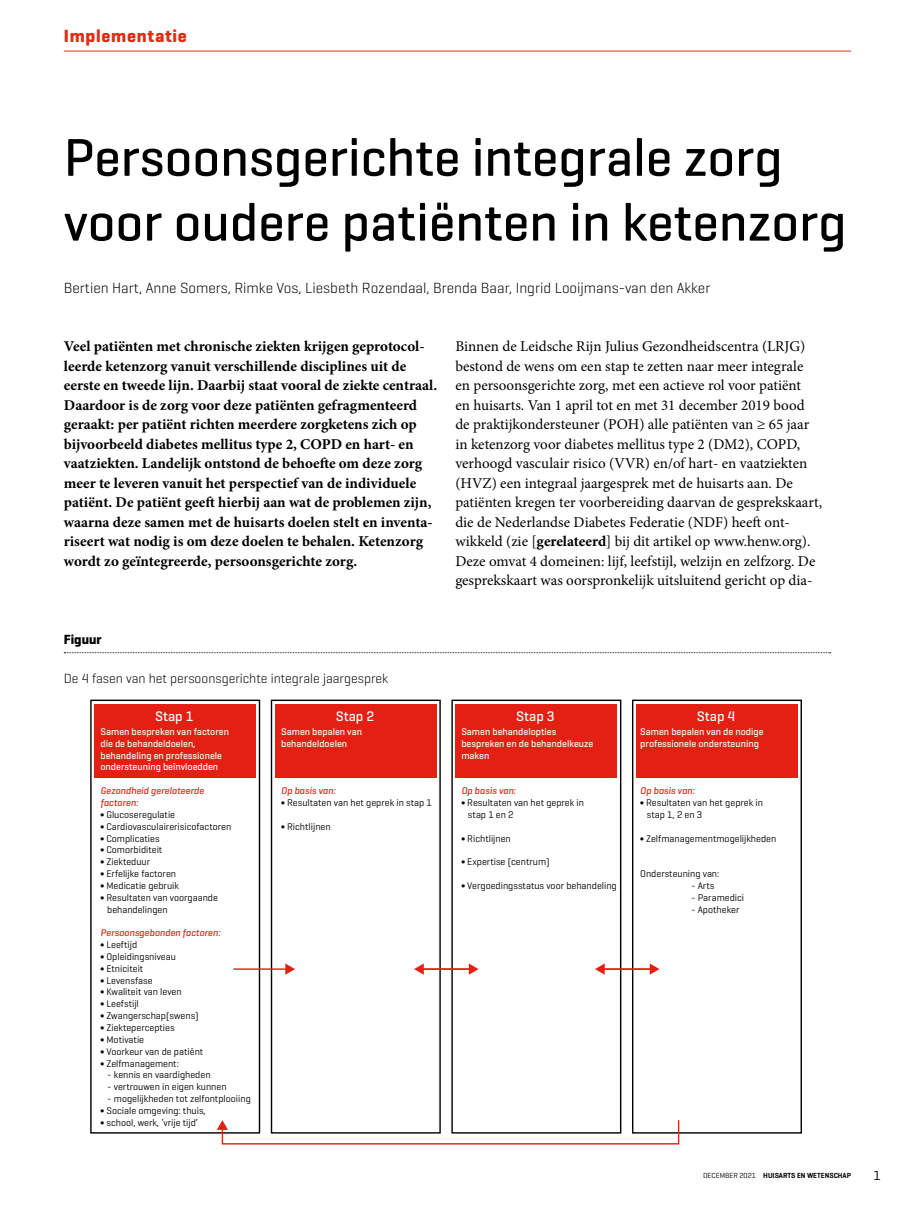
<style>
.page{position:relative;width:915px;height:1212px;background:#fff}
.page>*{position:absolute;margin:0;border:0;box-sizing:border-box;transform-origin:0 0}
.Title_artikelkop{font:500 54px/64.8px "Geogrotesque";color:#000}
.t1{font:700 18px "Geogrotesque";letter-spacing:.04em;color:#df2d14}
.Para_broodtekst{font:15px/19.5px "Minion Pro";color:#000}
.Para_intro{font:700 15px/19.5px "Minion Pro";color:#000}
.Author_auteur{font:300 15px "Geogrotesque";color:#000}
.t2{font:14.1px "Geogrotesque Medium 2";color:#fff}
.Image_Caption_figuur{font:300 13.5px "Geogrotesque";color:#000}
.Image_Caption_figuur-2{font:700 13.5px "Geogrotesque";color:#000}
.t3{font:13.5px "Geogrotesque";color:#000}
.t4{font:9.9px/11.9px "Geogrotesque Regular 2";color:#000}
.t5{font:9.9px/11.9px "Geogrotesque Medium 2";color:#fff}
.t6{font:italic 500 9.9px "Geogrotesque";color:#e41f13}
.t7{font:600 7.5px "Geogrotesque";color:#000}
.t8{font:7.5px "Geogrotesque";color:#000}
.s1{font-weight:700}
.s2{font-family:"Geogrotesque";font-weight:500;font-style:italic;color:#e41f13}
.s3{font-weight:400}
</style>
<div class="page">
<hr style="left:64px;top:51px;width:786px;height:1px;background:#df2d14">
<svg style="left:64px;top:652px;width:766px;height:1px"></svg>
<div style="left:94px;top:704px;width:162px;height:74px;background:#e41f13"></div>
<div style="left:275px;top:704px;width:161px;height:74px;background:#e41f13"></div>
<div style="left:455px;top:704px;width:162px;height:74px;background:#e41f13"></div>
<div style="left:635px;top:704px;width:162px;height:74px;background:#e41f13"></div>
<div style="left:90px;top:700px;width:170px;height:433px;border:1px solid #000"></div>
<div style="left:271px;top:700px;width:169px;height:433px;border:1px solid #000"></div>
<div style="left:451px;top:700px;width:170px;height:433px;border:1px solid #000"></div>
<div style="left:631px;top:700px;width:170px;height:433px;border:1px solid #000"></div>
<hr style="left:233px;top:968px;width:54px;height:2px;background:#e41f13">
<svg style="left:285px;top:963px;width:10px;height:12px"></svg>
<svg style="left:468px;top:963px;width:10px;height:12px"></svg>
<hr style="left:422px;top:968px;width:53px;height:2px;background:#e41f13">
<svg style="left:414px;top:964px;width:9px;height:11px"></svg>
<svg style="left:649px;top:963px;width:10px;height:12px"></svg>
<hr style="left:603px;top:968px;width:53px;height:2px;background:#e41f13">
<svg style="left:595px;top:964px;width:9px;height:11px"></svg>
<svg style="left:217px;top:1119px;width:462px;height:26px"></svg>
<h2 class="t1" style="left:64px;top:25px;width:125px">Implementatie</h2>
<p class="Title_artikelkop" style="left:64px;top:124px;width:784px">Persoonsgerichte integrale zorg voor oudere patiënten in ketenzorg</p>
<p class="Author_auteur" style="left:64px;top:278px;width:647px">Bertien Hart, Anne Somers, Rimke Vos, Liesbeth Rozendaal, Brenda Baar, Ingrid Looijmans-van den Akker</p>
<p class="Para_intro" style="left:64px;top:337px;width:375px">Veel patiënten met chronische ziekten krijgen geprotocol&shy;leerde ketenzorg vanuit verschillende disciplines uit de eerste en tweede lijn. Daarbij staat vooral de ziekte centraal.<br>Daardoor is de zorg voor deze patiënten gefragmenteerd geraakt: per patiënt richten meerdere zorgketens zich op bijvoorbeeld diabetes mellitus type 2, COPD en hart- en vaatziekten. Landelijk ontstond de behoefte om deze zorg meer te leveren vanuit het perspectief van de individuele patiënt. De patiënt geeft hierbij aan wat de problemen zijn, waarna deze samen met de huisarts doelen stelt en inventa&shy;riseert wat nodig is om deze doelen te behalen. Ketenzorg wordt zo geïntegreerde, persoonsgerichte zorg.</p>
<p class="Para_broodtekst" style="left:455px;top:337px;width:368px">Binnen de Leidsche Rijn Julius Gezondheidscentra (LRJG) bestond de wens om een stap te zetten naar meer integrale<br>en persoonsgerichte zorg, met een actieve rol voor patiënt<br>en huisarts. Van 1 april tot en met 31 december 2019 bood de praktijkondersteuner (POH) alle patiënten van ≥ 65 jaar in ketenzorg voor diabetes mellitus type 2 (DM2), COPD, verhoogd vasculair risico (VVR) en/of hart- en vaatziekten (HVZ) een integraal jaargesprek met de huisarts aan. De patiënten kregen ter voorbereiding daarvan de gesprekskaart, die de Nederlandse Diabetes Federatie (NDF) heeft ont&shy;wikkeld (zie [<span class="s1">gerelateerd</span>] bij dit artikel op www.henw.org).<br>Deze omvat 4 domeinen: lijf, leefstijl, welzijn en zelfzorg. De gesprekskaart was oorspronkelijk uitsluitend gericht op dia-</p>
<p class="Image_Caption_figuur-2" style="left:64px;top:631px;width:39px">Figuur</p>
<p class="Image_Caption_figuur" style="left:64px;top:670px;width:326px">De 4 fasen van het persoonsgerichte integrale jaargesprek</p>
<p class="t2" style="left:155px;top:707px;width:40px">Stap 1</p>
<p class="t2" style="left:335px;top:707px;width:40px">Stap 2</p>
<p class="t2" style="left:516px;top:707px;width:40px">Stap 3</p>
<p class="t2" style="left:696px;top:707px;width:40px">Stap 4</p>
<p class="t5" style="left:100px;top:725px;width:130px">Samen bespreken van factoren die de behandeldoelen, behandeling en professionele ondersteuning beïnvloedden</p>
<p class="t6" style="left:100px;top:784px;width:105px">Gezondheid gerelateerde</p>
<p class="t6" style="left:100px;top:796px;width:39px">factoren:</p>
<p class="t4" style="left:100px;top:808px;width:76px">∫ Glucoseregulatie</p>
<p class="t4" style="left:100px;top:820px;width:132px">∫ Cardiovasculairerisicofactoren</p>
<p class="t4" style="left:100px;top:832px;width:61px">∫ Complicaties</p>
<p class="t4" style="left:100px;top:844px;width:63px">∫ Comorbiditeit</p>
<p class="t4" style="left:100px;top:855px;width:51px">∫ Ziekteduur</p>
<p class="t4" style="left:100px;top:867px;width:77px">∫ Erfelijke factoren</p>
<p class="t4" style="left:100px;top:879px;width:80px">∫ Medicatie gebruik</p>
<p class="t4" style="left:100px;top:891px;width:119px">∫ Resultaten van voorgaande</p>
<p class="t4" style="left:107px;top:903px;width:62px">behandelingen</p>
<p class="t4" style="left:100px;top:927px;width:121px"><span class="s2">Persoonsgebonden factoren: </span>∫ Leeftijd<br>∫ Opleidingsniveau<br>∫ Etniciteit<br>∫ Levensfase<br>∫ Kwaliteit van leven<br>∫ Leefstijl<br>∫ Zwangerschap(swens)<br>∫ Ziektepercepties<br>∫ Motivatie<br>∫ Voorkeur van de patiënt<br>∫ Zelfmanagement:</p>
<p class="t4" style="left:107px;top:1069px;width:105px">- kennis en vaardigheden</p>
<p class="t4" style="left:107px;top:1080px;width:121px">- vertrouwen in eigen kunnen</p>
<p class="t4" style="left:100px;top:1092px;width:152px;text-indent:7px">- mogelijkheden tot zelfontplooiing ∫ Sociale omgeving: thuis,<br>∫ school, werk, ‘vrije tijd’</p>
<p class="t5" style="left:281px;top:725px;width:82px">Samen bepalen van behandeldoelen</p>
<p class="t4" style="left:281px;top:784px;width:152px"><span class="s2">Op basis van:<br></span>∫ Resultaten van het geprek in stap 1</p>
<p class="t4" style="left:281px;top:820px;width:51px">∫ Richtlijnen</p>
<p class="t5" style="left:461px;top:725px;width:133px">Samen behandelopties bespreken en de behandelkeuze maken</p>
<p class="t6" style="left:461px;top:784px;width:56px">Op basis van:</p>
<p class="t4" style="left:461px;top:796px;width:124px">∫ Resultaten van het geprek in</p>
<p class="t4" style="left:468px;top:808px;width:47px">stap 1 en 2</p>
<p class="t4" style="left:461px;top:832px;width:51px">∫ Richtlijnen</p>
<p class="t4" style="left:461px;top:855px;width:90px">∫ Expertise (centrum)</p>
<p class="t4" style="left:461px;top:879px;width:157px">∫ Vergoedingsstatus voor behandeling</p>
<p class="t5" style="left:640px;top:725px;width:125px">Samen bepalen van de nodige professionele ondersteuning</p>
<p class="t6" style="left:640px;top:784px;width:56px">Op basis van:</p>
<p class="t4" style="left:640px;top:796px;width:124px">∫ Resultaten van het geprek in</p>
<p class="t4" style="left:646px;top:808px;width:57px">stap 1, 2 en 3</p>
<p class="t4" style="left:640px;top:832px;width:137px">∫ Zelfmanagementmogelijkheden</p>
<p class="t4" style="left:640px;top:867px;width:81px">Ondersteuning van:</p>
<p class="t4" style="left:690px;top:879px;width:25px">- Arts</p>
<p class="t4" style="left:690px;top:891px;width:55px">- Paramedici</p>
<p class="t4" style="left:690px;top:903px;width:50px">- Apotheker</p>
<p class="t7" style="left:703px;top:1171px;width:149px"><span class="s3">D ECEM BER 2021</span> HUISARTS EN WETENSCHAP</p>
<p class="t8" style="left:715px;top:1171px;width:42px">MAAND 0 00</p>
<h3 class="t3" style="left:873px;top:1166px;width:9px">1</h3>
</div>
